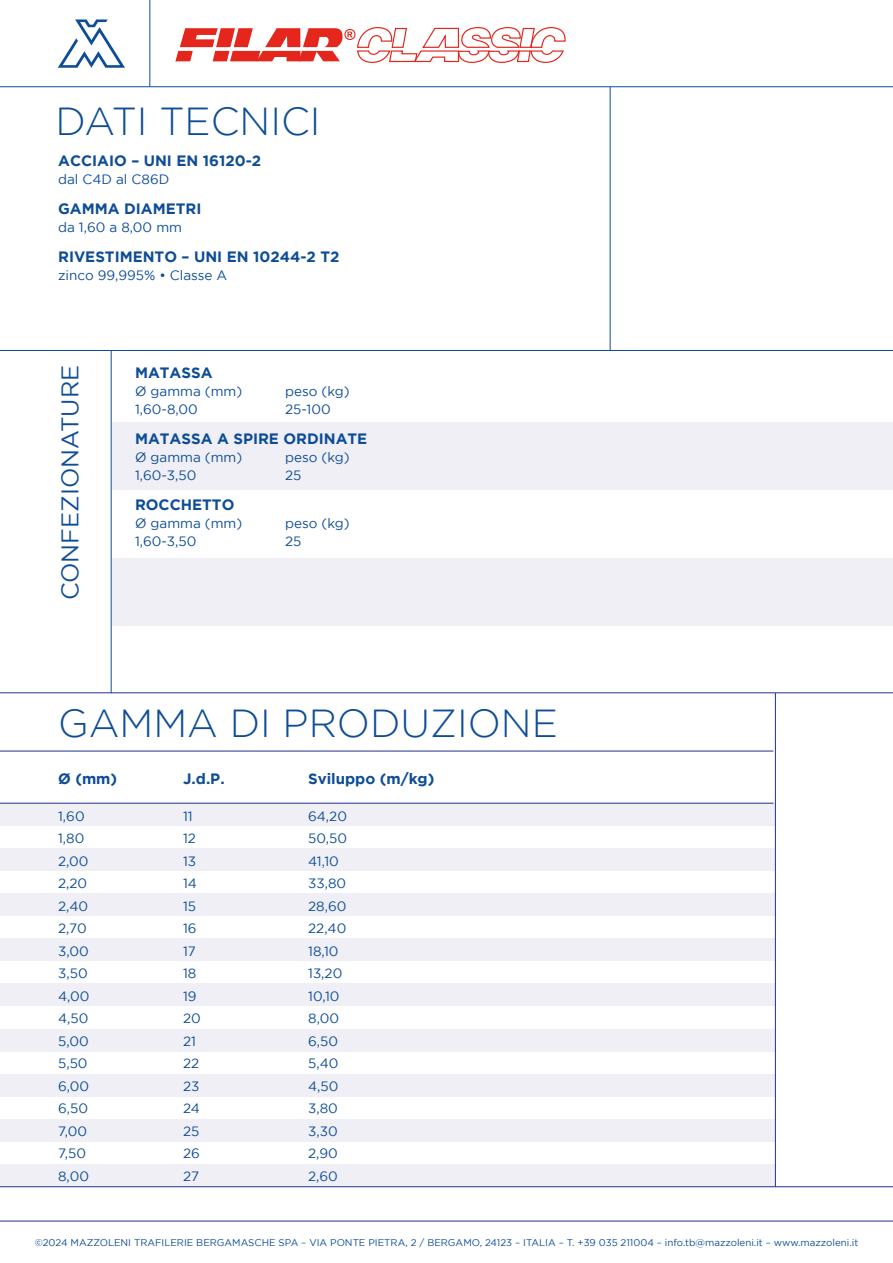
<style>
.page{position:relative;width:893px;height:1263px;background:#fff}
.page>*{position:absolute;margin:0;border:0;box-sizing:border-box;transform-origin:0 0}
.t1{font:300 39px "Gotham";color:#0e4d96}
.t2{font:24px "Gotham";color:#0e4d96}
.t3{font:700 15px "Gotham";color:#0e4d96}
.t4{font:13.5px/22.5px "Gotham";color:#0e4d96}
.t5{font:9.75px "Gotham";color:#0e4d96}
</style>
<div class="page">
<svg style="left:58px;top:19px;width:67px;height:49px"></svg>
<hr style="left:150px;top:0;width:1px;height:87px;background:#0e4d96">
<svg style="left:176px;top:27px;width:390px;height:36px"></svg>
<hr style="left:0;top:692px;width:893px;height:1px;background:#203289">
<hr style="left:0;top:86px;width:893px;height:1px;background:#0e4d96">
<hr style="left:610px;top:87px;width:1px;height:263px;background:#0e4d96">
<hr style="left:0;top:1221px;width:893px;height:1px;background:#203289">
<div style="left:0;top:803px;width:775px;height:23px;background:#efeff5"></div>
<div style="left:0;top:848px;width:775px;height:23px;background:#efeff5"></div>
<div style="left:0;top:893px;width:775px;height:23px;background:#efeff5"></div>
<div style="left:0;top:938px;width:775px;height:23px;background:#efeff5"></div>
<div style="left:0;top:984px;width:775px;height:22px;background:#efeff5"></div>
<div style="left:0;top:1029px;width:775px;height:22px;background:#efeff5"></div>
<div style="left:0;top:1074px;width:775px;height:22px;background:#efeff5"></div>
<div style="left:0;top:1119px;width:775px;height:22px;background:#efeff5"></div>
<div style="left:0;top:1164px;width:775px;height:23px;background:#efeff5"></div>
<hr style="left:0;top:803px;width:773px;height:1px;background:#203289">
<hr style="left:775px;top:693px;width:1px;height:494px;background:#203289">
<hr style="left:0;top:751px;width:773px;height:1px;background:#203289">
<hr style="left:0;top:1186px;width:893px;height:1px;background:#203289">
<div style="left:113px;top:422px;width:780px;height:67px;background:#efeff5"></div>
<div style="left:113px;top:559px;width:780px;height:67px;background:#efeff5"></div>
<hr style="left:111px;top:350px;width:1px;height:343px;background:#0e4d96">
<hr style="left:0;top:350px;width:893px;height:1px;background:#0e4d96">
<h1 class="t1" style="left:56px;top:100px;width:266px">DATI TECNICI</h1>
<p class="t3" style="left:58px;top:152px;width:205px">ACCIAIO – UNI EN 16120-2</p>
<p class="t4" style="left:58px;top:168px;width:113px">dal C4D al C86D</p>
<p class="t3" style="left:58px;top:200px;width:145px">GAMMA DIAMETRI</p>
<p class="t4" style="left:58px;top:216px;width:125px">da 1,60 a 8,00 mm</p>
<p class="t3" style="left:58px;top:248px;width:283px">RIVESTIMENTO – UNI EN 10244-2 T2</p>
<p class="t4" style="left:58px;top:264px;width:171px">zinco 99,995% • Classe A</p>
<h2 class="t2" style="left:57px;top:600px;width:237px;rotate:-90deg">CONFEZIONATURE</h2>
<p class="t3" style="left:135px;top:364px;width:79px">MATASSA</p>
<p class="t4" style="left:135px;top:379px;width:109px">Ø gamma (mm)</p>
<p class="t4" style="left:285px;top:379px;width:66px">peso (kg)</p>
<p class="t4" style="left:135px;top:397px;width:64px">1,60-8,00</p>
<p class="t4" style="left:285px;top:397px;width:47px">25-100</p>
<p class="t3" style="left:135px;top:430px;width:234px">MATASSA A SPIRE ORDINATE</p>
<p class="t4" style="left:135px;top:445px;width:109px">Ø gamma (mm)</p>
<p class="t4" style="left:285px;top:445px;width:66px">peso (kg)</p>
<p class="t4" style="left:135px;top:463px;width:63px">1,60-3,50</p>
<p class="t4" style="left:285px;top:463px;width:18px">25</p>
<p class="t3" style="left:135px;top:496px;width:101px">ROCCHETTO</p>
<p class="t4" style="left:135px;top:511px;width:109px">Ø gamma (mm)</p>
<p class="t4" style="left:285px;top:511px;width:66px">peso (kg)</p>
<p class="t4" style="left:135px;top:529px;width:63px">1,60-3,50</p>
<p class="t4" style="left:285px;top:529px;width:18px">25</p>
<h1 class="t1" style="left:58px;top:702px;width:501px">GAMMA DI PRODUZIONE</h1>
<p class="t3" style="left:58px;top:770px;width:61px">Ø (mm)</p>
<p class="t3" style="left:183px;top:770px;width:43px">J.d.P.</p>
<p class="t3" style="left:308px;top:770px;width:128px">Sviluppo (m/kg)</p>
<p class="t4" style="left:58px;top:804px;width:33px">1,60<br>1,80<br>2,00<br>2,20<br>2,40<br>2,70<br>3,00<br>3,50<br>4,00<br>4,50<br>5,00<br>5,50<br>6,00<br>6,50<br>7,00<br>7,50<br>8,00</p>
<p class="t4" style="left:183px;top:804px;width:19px">11<br>12<br>13<br>14<br>15<br>16<br>17<br>18<br>19<br>20<br>21<br>22<br>23<br>24<br>25<br>26<br>27</p>
<p class="t4" style="left:308px;top:805px;width:40px">64,20<br>50,50<br>41,10<br>33,80<br>28,60<br>22,40<br>18,10<br>13,20<br>10,10<br>8,00<br>6,50<br>5,40<br>4,50<br>3,80<br>3,30<br>2,90<br>2,60</p>
<p class="t5" style="left:35px;top:1237px;width:825px">©2024 MAZZOLENI TRAFILERIE BERGAMASCHE SPA – VIA PONTE PIETRA, 2 / BERGAMO, 24123 – ITALIA – T. +39 035 211004 – info.tb@mazzoleni.it – www.mazzoleni.it</p>
</div>
